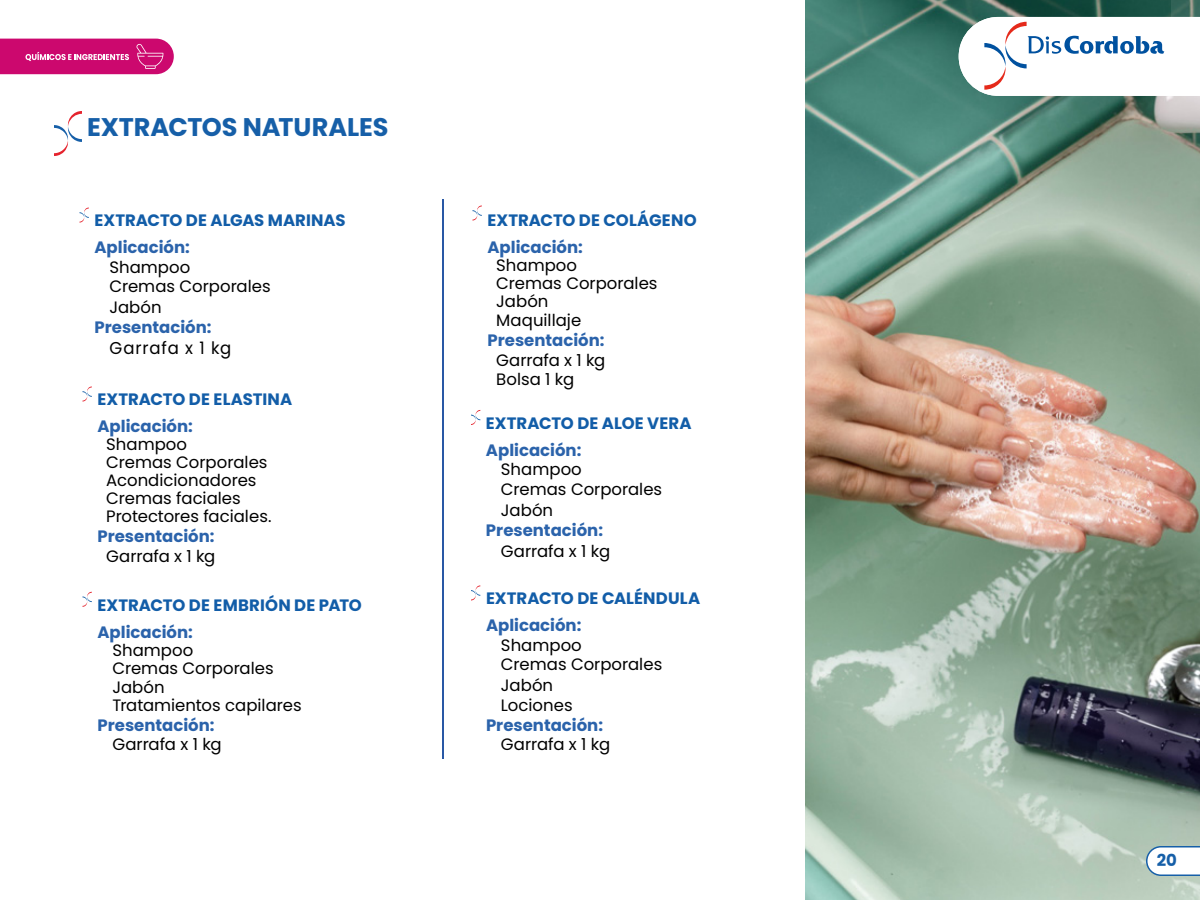
<style>
.page{position:relative;width:1200px;height:900px;background:#fff}
.page>*{position:absolute;margin:0;border:0;box-sizing:border-box;transform-origin:0 0}
.t1{font:700 25.5px "Poppins";letter-spacing:-.005em;color:#165fa8}
.t2{font:17.1px "Poppins";letter-spacing:.055em;color:#000;scale:.96 1}
.t3{font:16.5px/18px "Poppins";color:#000}
.t4{font:700 16.5px "Poppins";color:#2b63ab}
.t5{font:700 16.5px "Poppins";color:#125da8}
.t6{font:700 16.5px "Poppins";color:#165fa8}
</style>
<div class="page">
<img style="left:806px;top:0;width:394px;height:900px">
<svg style="left:1171px;top:0;width:29px;height:16px"></svg>
<svg style="left:80px;top:208px;width:9px;height:15px"></svg>
<svg style="left:471px;top:585px;width:9px;height:15px"></svg>
<svg style="left:83px;top:592px;width:9px;height:15px"></svg>
<svg style="left:471px;top:410px;width:9px;height:15px"></svg>
<svg style="left:83px;top:387px;width:9px;height:15px"></svg>
<hr style="left:442px;top:200px;width:2px;height:559px;background:#2958a5">
<svg style="left:473px;top:205px;width:9px;height:16px"></svg>
<svg style="left:54px;top:111px;width:28px;height:45px"></svg>
<svg style="left:959px;top:17px;width:241px;height:79px"></svg>
<svg style="left:1146px;top:846px;width:54px;height:30px"></svg>
<svg style="left:0;top:39px;width:174px;height:35px;background:#d01f7b"></svg>
<h1 class="t1" style="left:87px;top:112px;width:303px">EXTRACTOS NATURALES</h1>
<p class="t5" style="left:94px;top:211px;width:253px">EXTRACTO DE ALGAS MARINAS</p>
<p class="t4" style="left:94px;top:238px;width:97px">Aplicación:</p>
<p class="t3" style="left:109px;top:257px;width:163px;line-height:19.5px">Shampoo<br>Cremas Corporales</p>
<p class="t3" style="left:109px;top:299px;width:54px">Jabón</p>
<p class="t4" style="left:94px;top:318px;width:119px">Presentación:</p>
<p class="t2" style="left:110px;top:338px;width:128px">Garrafa x 1 kg</p>
<p class="t5" style="left:97px;top:390px;width:196px">EXTRACTO DE ELASTINA</p>
<p class="t4" style="left:97px;top:417px;width:97px">Aplicación:</p>
<p class="t3" style="left:106px;top:436px;width:167px">Shampoo<br>Cremas Corporales<br>Acondicionadores<br>Cremas faciales<br>Protectores faciales.</p>
<p class="t4" style="left:97px;top:527px;width:119px">Presentación:</p>
<p class="t3" style="left:106px;top:547px;width:111px">Garrafa x 1 kg</p>
<p class="t5" style="left:97px;top:595px;width:266px">EXTRACTO DE EMBRIÓN DE PATO</p>
<p class="t4" style="left:97px;top:622px;width:97px">Aplicación:</p>
<p class="t3" style="left:112px;top:641px;width:163px">Shampoo<br>Cremas Corporales</p>
<p class="t3" style="left:112px;top:678px;width:191px">Jabón<br>Tratamientos capilares</p>
<p class="t4" style="left:97px;top:716px;width:119px">Presentación:</p>
<p class="t3" style="left:112px;top:736px;width:111px">Garrafa x 1 kg</p>
<p class="t5" style="left:488px;top:210px;width:211px">EXTRACTO DE COLÁGENO</p>
<p class="t4" style="left:488px;top:237px;width:97px">Aplicación:</p>
<p class="t3" style="left:496px;top:256px;width:163px">Shampoo<br>Cremas Corporales<br>Jabón</p>
<p class="t3" style="left:496px;top:312px;width:86px">Maquillaje</p>
<p class="t4" style="left:488px;top:331px;width:119px">Presentación:</p>
<p class="t3" style="left:496px;top:350px;width:111px;line-height:19.5px">Garrafa x 1 kg<br>Bolsa 1 kg</p>
<p class="t5" style="left:486px;top:413px;width:207px">EXTRACTO DE ALOE VERA</p>
<p class="t4" style="left:486px;top:440px;width:97px">Aplicación:</p>
<p class="t3" style="left:501px;top:460px;width:163px;line-height:19.5px">Shampoo<br>Cremas Corporales</p>
<p class="t3" style="left:501px;top:501px;width:54px">Jabón</p>
<p class="t4" style="left:486px;top:520px;width:119px">Presentación:</p>
<p class="t3" style="left:501px;top:542px;width:111px">Garrafa x 1 kg</p>
<p class="t5" style="left:486px;top:589px;width:216px">EXTRACTO DE CALÉNDULA</p>
<p class="t4" style="left:486px;top:616px;width:97px">Aplicación:</p>
<p class="t3" style="left:501px;top:635px;width:163px;line-height:19.5px">Shampoo<br>Cremas Corporales</p>
<p class="t3" style="left:501px;top:676px;width:73px;line-height:19.5px">Jabón<br>Lociones</p>
<p class="t4" style="left:486px;top:715px;width:119px">Presentación:</p>
<p class="t3" style="left:501px;top:735px;width:111px">Garrafa x 1 kg</p>
<p class="t6" style="left:1157px;top:851px;width:22px">20</p>
</div>
